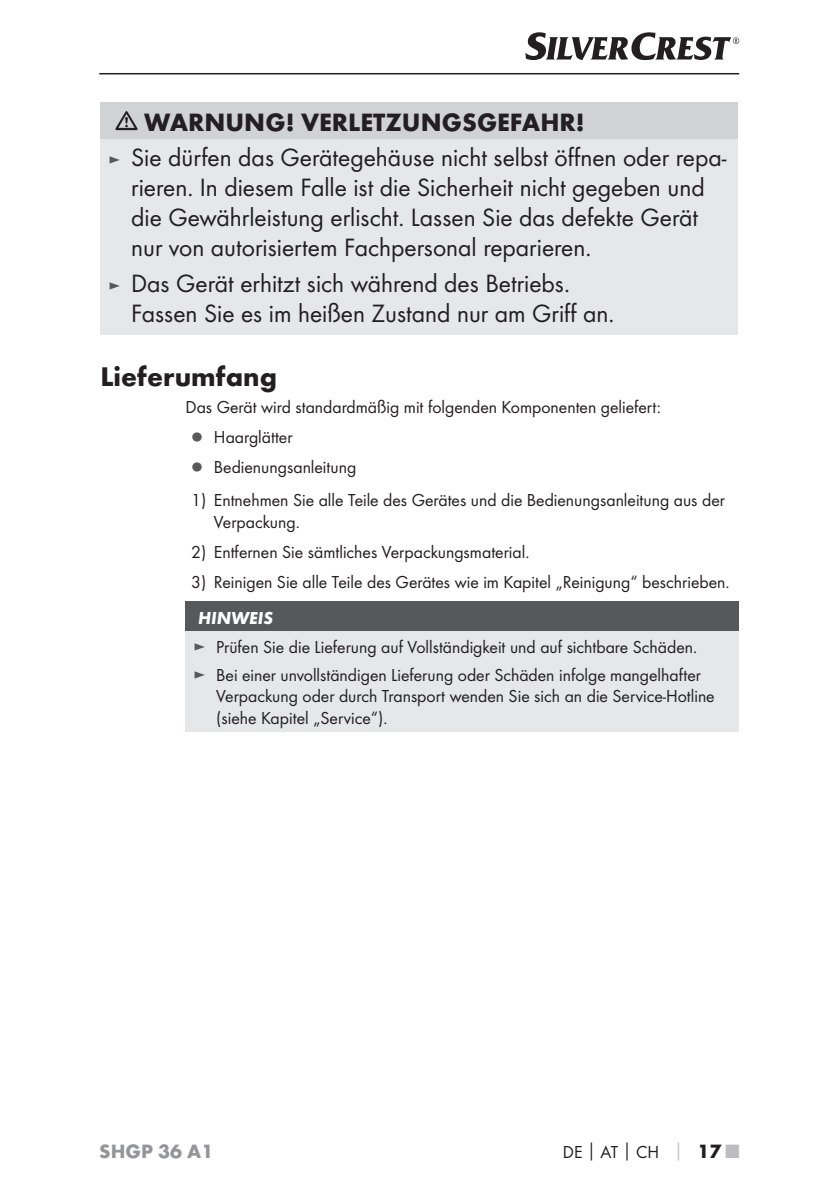
<style>
.page{position:relative;width:840px;height:1191px;background:#fff}
.page>*{position:absolute;margin:0;border:0;box-sizing:border-box;transform-origin:0 0}
.t1{font:700 28px "Futura";color:#231f20}
.t2{font:26px/30px "Futura Boo";color:#231f20}
.t3{font:700 26px "Futura";color:#231f20}
.t4{font:700 20px "Futura";color:#939598}
.t5{font:18px/30px "Futura Boo";color:#231f20}
.t6{font:italic 700 18px "Futura";color:#fff}
.s1{font-size:18px;color:#57585a}
.s2{color:#57585a}
.s3{font-family:"Futura";font-weight:700}
.s4{font-family:"Futura";font-weight:700;color:#bcbdc0}
.s5{font-family:"Futura";font-weight:700;font-size:20px}
.s6{font-family:"Futura";font-weight:700;font-size:20px;color:#bcbdc0}
</style>
<div class="page">
<hr style="left:99px;top:73px;width:639px;height:1px;background:#231f20">
<svg style="left:525px;top:32px;width:213px;height:28px"></svg>
<div style="left:100px;top:102px;width:637px;height:37px;background:#d1d2d4"></div>
<div style="left:100px;top:139px;width:637px;height:195px;background:#e6e7e9"></div>
<svg style="left:115px;top:111px;width:22px;height:19px"></svg>
<div style="left:185px;top:601px;width:553px;height:31px;background:#57585a"></div>
<div style="left:185px;top:632px;width:553px;height:100px;background:#e6e7e9"></div>
<h2 class="t3" style="left:144px;top:106px;width:442px">WARNUNG! VERLETZUNGSGEFAHR!</h2>
<h2 class="t2" style="left:131px;top:142px;width:596px;text-indent:-23px"><span class="s1">►</span> Sie dürfen das Gerätegehäuse nicht selbst öffnen oder repa&shy;rieren. In diesem Falle ist die Sicherheit nicht gegeben und die Gewährleistung erlischt. Lassen Sie das defekte Gerät nur von autorisiertem Fachpersonal reparieren.</h2>
<h2 class="t2" style="left:131px;top:268px;width:481px;text-indent:-23px"><span class="s1">►</span> Das Gerät erhitzt sich während des Betriebs.<br>Fassen Sie es im heißen Zustand nur am Griff an.</h2>
<h1 class="t1" style="left:100px;top:359px;width:178px">Lieferumfang</h1>
<p class="t5" style="left:191px;top:392px;width:471px;text-indent:-6px">Das Gerät wird standardmäßig mit folgenden Komponenten geliefert: <span class="s2">▯</span> Haarglätter<br><span class="s2">▯</span> Bedienungsanleitung</p>
<p class="t5" style="left:214px;top:489px;width:512px;line-height:21.6px;text-indent:-23px">1) Entnehmen Sie alle Teile des Gerätes und die Bedienungsanleitung aus der<br>Verpackung.</p>
<p class="t5" style="left:191px;top:537px;width:337px">2) Entfernen Sie sämtliches Verpackungsmaterial.</p>
<p class="t5" style="left:191px;top:567px;width:537px">3) Reinigen Sie alle Teile des Gerätes wie im Kapitel „Reinigung“ beschrieben.</p>
<p class="t6" style="left:198px;top:606px;width:76px">HINWEIS</p>
<p class="t5" style="left:193px;top:634px;width:508px;line-height:27.2px"><span class="s2">►</span> Prüfen Sie die Lieferung auf Vollständigkeit und auf sichtbare Schäden. <span class="s2">►</span> Bei einer unvollständigen Lieferung oder Schäden infolge mangelhafter</p>
<p class="t5" style="left:216px;top:685px;width:499px;line-height:21.6px">Verpackung oder durch Transport wenden Sie sich an die Service-Hotline (siehe Kapitel „Service“).</p>
<p class="t4" style="left:99px;top:1139px;width:115px">SHGP 36 A1</p>
<p class="t5" style="left:562px;top:1136px;width:178px">DE<span class="s3">│</span>AT<span class="s3">│</span>CH <span class="s4">│</span> <span class="s5">17</span> <span class="s6">■</span></p>
</div>
